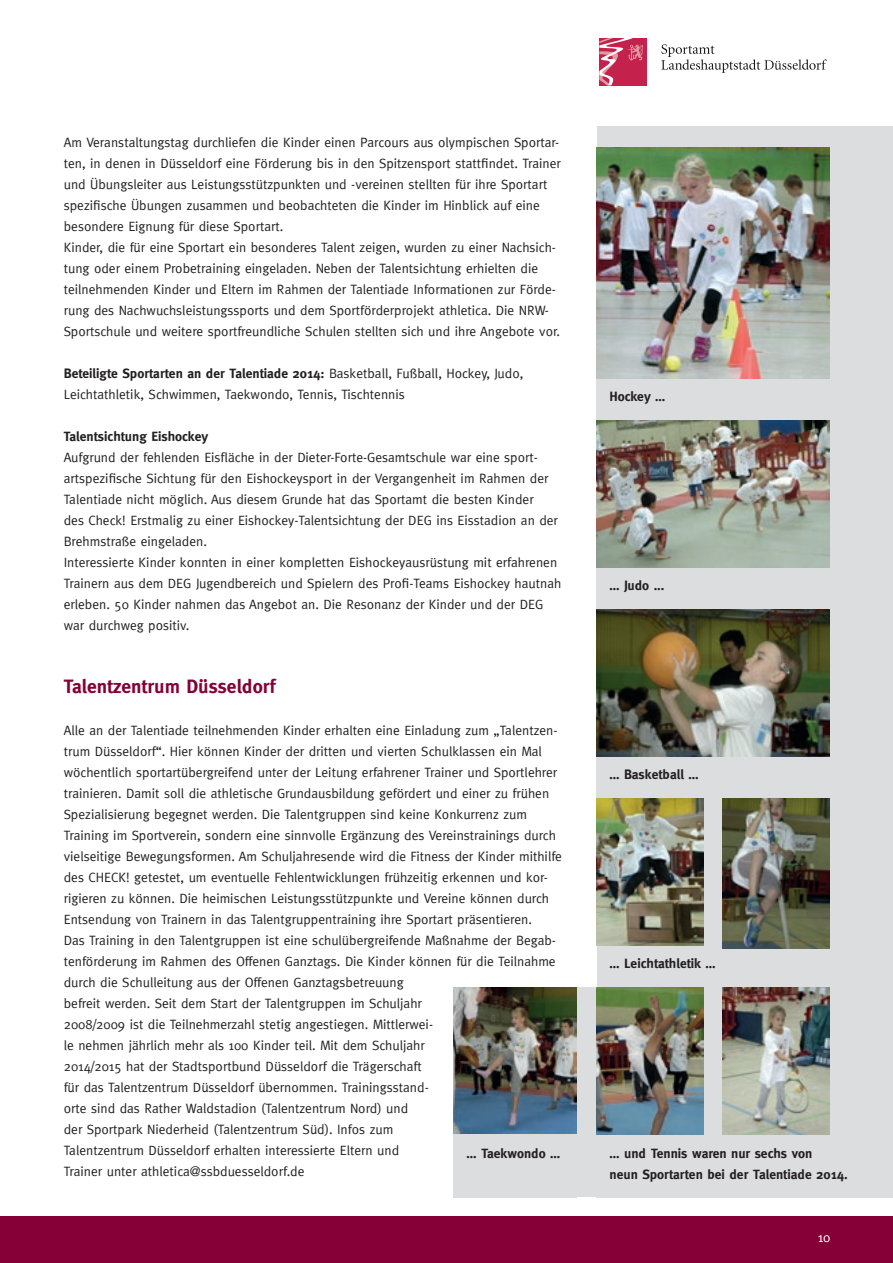
<style>
.page{position:relative;width:893px;height:1263px;background:#fff}
.page>*{position:absolute;margin:0;border:0;box-sizing:border-box;transform-origin:0 0}
.t1{font:700 19.5px "Meta";color:#860037}
.t2{font:13.5px/21px "Meta";color:#231f20}
.t3{font:700 13.5px/21px "Meta";color:#231f20}
.t4{font:13.5px "Meta";color:#fff}
.s1{font-weight:700}
</style>
<div class="page">
<div style="left:0;top:1216px;width:893px;height:47px;background:#860037"></div>
<svg style="left:661px;top:44px;width:166px;height:29px"></svg>
<div style="left:599px;top:38px;width:48px;height:47px;background:#c4224d"></div>
<svg style="left:599px;top:38px;width:44px;height:47px"></svg>
<div style="left:597px;top:126px;width:296px;height:1050px;background:#dcdddf"></div>
<div style="left:454px;top:987px;width:439px;height:210px;background:#dcdddf"></div>
<img style="left:597px;top:147px;width:232px;height:231px">
<img style="left:597px;top:420px;width:232px;height:147px">
<img style="left:597px;top:609px;width:232px;height:147px">
<img style="left:597px;top:798px;width:106px;height:147px">
<img style="left:723px;top:798px;width:106px;height:150px">
<img style="left:454px;top:987px;width:123px;height:147px">
<img style="left:597px;top:987px;width:106px;height:147px">
<img style="left:723px;top:987px;width:106px;height:147px">
<p class="t2" style="left:64px;top:132px;width:499px">Am Veranstaltungstag durchliefen die Kinder einen Parcours aus olympischen Sportar&shy;ten, in denen in Düsseldorf eine Förderung bis in den Spitzensport stattfindet. Trainer und Übungsleiter aus Leistungsstützpunkten und -vereinen stellten für ihre Sportart spezifische Übungen zusammen und beobachteten die Kinder im Hinblick auf eine besondere Eignung für diese Sportart.<br>Kinder, die für eine Sportart ein besonderes Talent zeigen, wurden zu einer Nachsich&shy;tung oder einem Probetraining eingeladen. Neben der Talentsichtung erhielten die teilnehmenden Kinder und Eltern im Rahmen der Talentiade Informationen zur Förde&shy;rung des Nachwuchsleistungssports und dem Sportförderprojekt athletica. Die NRW-Sportschule und weitere sportfreundliche Schulen stellten sich und ihre Angebote vor.</p>
<p class="t2" style="left:64px;top:363px;width:461px"><span class="s1">Beteiligte Sportarten an der Talentiade 2014:</span> Basketball, Fußball, Hockey, Judo,<br>Leichtathletik, Schwimmen, Taekwondo, Tennis, Tischtennis</p>
<p class="t3" style="left:64px;top:426px;width:146px">Talentsichtung Eishockey</p>
<p class="t2" style="left:64px;top:447px;width:499px">Aufgrund der fehlenden Eisfläche in der Dieter-Forte-Gesamtschule war eine sport&shy;artspezifische Sichtung für den Eishockeysport in der Vergangenheit im Rahmen der Talentiade nicht möglich. Aus diesem Grunde hat das Sportamt die besten Kinder<br>des Check! Erstmalig zu einer Eishockey-Talentsichtung der DEG ins Eisstadion an der Brehmstraße eingeladen.<br>Interessierte Kinder konnten in einer kompletten Eishockeyausrüstung mit erfahrenen Trainern aus dem DEG Jugendbereich und Spielern des Profi-Teams Eishockey hautnah erleben. 50 Kinder nahmen das Angebot an. Die Resonanz der Kinder und der DEG war durchweg positiv.</p>
<h1 class="t1" style="left:64px;top:675px;width:213px">Talentzentrum Düsseldorf</h1>
<p class="t2" style="left:64px;top:720px;width:500px">Alle an der Talentiade teilnehmenden Kinder erhalten eine Einladung zum „Talentzen&shy;trum Düsseldorf“. Hier können Kinder der dritten und vierten Schulklassen ein Mal wöchentlich sportartübergreifend unter der Leitung erfahrener Trainer und Sportlehrer trainieren. Damit soll die athletische Grundausbildung gefördert und einer zu frühen Spezialisierung begegnet werden. Die Talentgruppen sind keine Konkurrenz zum Training im Sportverein, sondern eine sinnvolle Ergänzung des Vereinstrainings durch vielseitige Bewegungsformen. Am Schuljahresende wird die Fitness der Kinder mithilfe des CHECK! getestet, um eventuelle Fehlentwicklungen frühzeitig erkennen und kor&shy;rigieren zu können. Die heimischen Leistungsstützpunkte und Vereine können durch Entsendung von Trainern in das Talentgruppentraining ihre Sportart präsentieren.<br>Das Training in den Talentgruppen ist eine schulübergreifende Maßnahme der Begab&shy;tenförderung im Rahmen des Offenen Ganztags. Die Kinder können für die Teilnahme durch die Schulleitung aus der Offenen Ganztagsbetreuung<br>befreit werden. Seit dem Start der Talentgruppen im Schuljahr<br>2008/2009 ist die Teilnehmerzahl stetig angestiegen. Mittlerwei-<br>le nehmen jährlich mehr als 100 Kinder teil. Mit dem Schuljahr<br>2014/2015 hat der Stadtsportbund Düsseldorf die Trägerschaft<br>für das Talentzentrum Düsseldorf übernommen. Trainingsstand-<br>orte sind das Rather Waldstadion (Talentzentrum Nord) und<br>der Sportpark Niederheid (Talentzentrum Süd). Infos zum<br>Talentzentrum Düsseldorf erhalten interessierte Eltern und<br>Trainer unter athletica@ssbduesseldorf.de</p>
<p class="t3" style="left:466px;top:1142px;width:95px">… Taekwondo …</p>
<p class="t3" style="left:609px;top:386px;width:57px">Hockey …</p>
<p class="t3" style="left:609px;top:575px;width:56px">… Judo ...</p>
<p class="t3" style="left:609px;top:764px;width:91px">… Basketball …</p>
<p class="t3" style="left:609px;top:953px;width:108px">… Leichtathletik …</p>
<p class="t3" style="left:609px;top:1142px;width:240px">… und Tennis waren nur sechs von<br>neun Sportarten bei der Talentiade 2014.</p>
<p class="t4" style="left:818px;top:1229px;width:14px">10</p>
</div>
